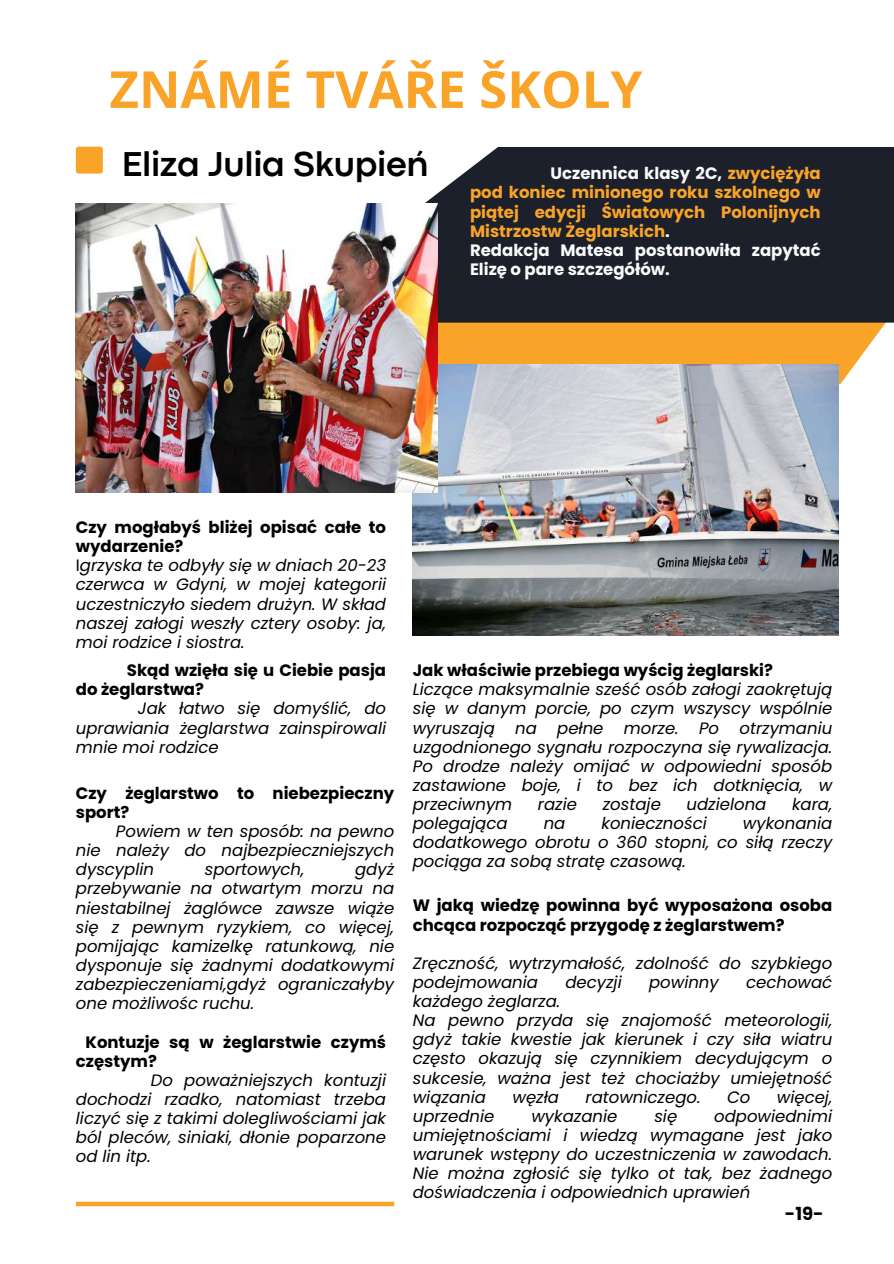
<style>
.page{position:relative;width:894px;height:1264px;background:#fff}
.page>*{position:absolute;margin:0;border:0;box-sizing:border-box;transform-origin:0 0}
.t1{font:700 51px "Open Sans";color:#f9a328}
.t2{font:700 36px "Codec Pro";letter-spacing:-.01em;color:#000}
.t3{font:700 18px "Poppins";color:#000}
.t4{font:italic 16.5px/19.2px "Poppins";color:#000;text-align:justify}
.t5{font:700 16.5px/19.2px "Poppins";color:#000}
.t6{font:700 16.5px/19.2px "Poppins";color:#f9a328}
.s1{color:#fafafa}
.s2{font-weight:700;font-style:normal}
.s3{font-style:normal}
</style>
<div class="page">
<svg style="left:437px;top:322px;width:456px;height:62px"></svg>
<img style="left:412px;top:364px;width:426px;height:271px">
<div style="left:425px;top:147px;width:468px;height:175px;background:#1c202b"></div>
<img style="left:76px;top:203px;width:361px;height:289px">
<div style="left:76px;top:147px;width:27px;height:27px;background:#f9a328;border-radius:3px"></div>
<div style="left:76px;top:1201px;width:318px;height:5px;background:#f9a328"></div>
<h1 class="t1" style="left:109px;top:53px;width:534px">ZNÁMÉ TVÁŘE ŠKOLY</h1>
<h2 class="t2" style="left:122px;top:152px;width:308px">Eliza Julia Skupień</h2>
<p class="t6" style="left:470px;top:164px;width:352px;text-indent:81px"><span class="s1">Uczennica klasy 2C,</span> zwyciężyła pod koniec minionego roku szkolnego w piątej edycji Światowych Polonijnych<br>Mistrzostw Żeglarskich<span class="s1">.<br>Redakcja Matesa postanowiła zapytać<br>Elizę o pare szczegółów.</span></p>
<p class="t4" style="left:76px;top:517px;width:311px;text-align:left"><span class="s2">Czy mogłabyś bliżej opisać całe to wydarzenie?<br></span><span class="s3">I</span>grzyska te odbyły się w dniach 20-23 czerwca w Gdyni, w mojej kategorii uczestniczyło siedem drużyn. W skład naszej załogi weszły cztery osoby: ja, moi rodzice i siostra.</p>
<p class="t5" style="left:76px;top:660px;width:311px;text-indent:51px">Skąd wzięła się u Ciebie pasja do żeglarstwa?</p>
<p class="t4" style="left:76px;top:699px;width:311px;text-indent:62px">Jak łatwo się domyślić, do uprawiania żeglarstwa zainspirowali mnie moi rodzice</p>
<p class="t5" style="left:76px;top:783px;width:320px">Czy żeglarstwo to niebezpieczny sport?</p>
<p class="t4" style="left:76px;top:821px;width:320px;text-indent:40px">Powiem w ten sposób: na pewno nie należy do najbezpieczniejszych dyscyplin</p>
<p class="t4" style="left:76px;top:860px;width:320px;text-indent:279px">gdyż przebywanie na otwartym morzu na niestabilnej żaglówce zawsze wiąże się z pewnym ryzykiem, co więcej, pomijając kamizelkę ratunkową, nie dysponuje się żadnymi dodatkowymi zabezpieczeniami,gdyż ograniczałyby one możliwośc ruchu.</p>
<p class="t5" style="left:76px;top:1032px;width:311px;text-indent:10px">Kontuzje są w żeglarstwie czymś częstym?</p>
<p class="t4" style="left:76px;top:1070px;width:311px;text-indent:75px">Do poważniejszych kontuzji dochodzi rzadko, natomiast trzeba liczyć się z takimi dolegliwościami jak ból pleców, siniaki, dłonie poparzone od lin itp.</p>
<p class="t4" style="left:205px;top:860px;width:101px">sportowych,</p>
<p class="t5" style="left:412px;top:660px;width:361px">Jak właściwie przebiega wyścig żeglarski?</p>
<p class="t4" style="left:412px;top:680px;width:421px">Liczące maksymalnie sześć osób załogi zaokrętują się w danym porcie, po czym wszyscy wspólnie wyruszają na pełne morze. Po otrzymaniu uzgodnionego sygnału rozpoczyna się rywalizacja.<br>Po drodze należy omijać w odpowiedni sposób zastawione boje, i to bez ich dotknięcia, w przeciwnym</p>
<p class="t4" style="left:538px;top:794px;width:41px">razie</p>
<p class="t4" style="left:602px;top:794px;width:60px">zostaje</p>
<p class="t4" style="left:686px;top:794px;width:81px">udzielona</p>
<p class="t4" style="left:791px;top:794px;width:42px">kara,</p>
<p class="t4" style="left:412px;top:813px;width:96px">polegająca</p>
<p class="t4" style="left:543px;top:813px;width:23px">na</p>
<p class="t4" style="left:601px;top:813px;width:107px">konieczności</p>
<p class="t4" style="left:412px;top:813px;width:421px;text-indent:330px">wykonania dodatkowego obrotu o 360 stopni, co siłą rzeczy pociąga za sobą stratę czasową.</p>
<p class="t5" style="left:412px;top:896px;width:421px">W jaką wiedzę powinna być wyposażona osoba chcąca rozpocząć przygodę z żeglarstwem?</p>
<p class="t4" style="left:412px;top:953px;width:421px">Zręczność, wytrzymałość, zdolność do szybkiego podejmowania</p>
<p class="t4" style="left:565px;top:972px;width:58px">decyzji</p>
<p class="t4" style="left:649px;top:972px;width:71px">powinny</p>
<p class="t4" style="left:746px;top:972px;width:88px">cechować</p>
<p class="t4" style="left:412px;top:991px;width:421px;text-align:left">każdego żeglarza.<br>Na pewno przyda się znajomość meteorologii, gdyż takie kwestie jak kierunek i czy siła wiatru często okazują się czynnikiem decydującym o sukcesie, ważna jest też chociażby umiejętność wiązania</p>
<p class="t4" style="left:512px;top:1087px;width:48px">węzła</p>
<p class="t4" style="left:585px;top:1087px;width:116px">ratowniczego.</p>
<p class="t4" style="left:726px;top:1087px;width:25px">Co</p>
<p class="t4" style="left:776px;top:1087px;width:57px">więcej,</p>
<p class="t4" style="left:412px;top:1106px;width:421px;text-indent:301px">odpowiednimi umiejętnościami i wiedzą wymagane jest jako warunek wstępny do uczestniczenia w zawodach.<br>Nie można zgłosić się tylko ot tak, bez żadnego doświadczenia i odpowiednich uprawień</p>
<p class="t4" style="left:412px;top:1106px;width:83px">uprzednie</p>
<p class="t4" style="left:531px;top:1106px;width:87px">wykazanie</p>
<p class="t4" style="left:654px;top:1106px;width:24px">się</p>
<p class="t3" style="left:784px;top:1201px;width:40px">-19-</p>
</div>
